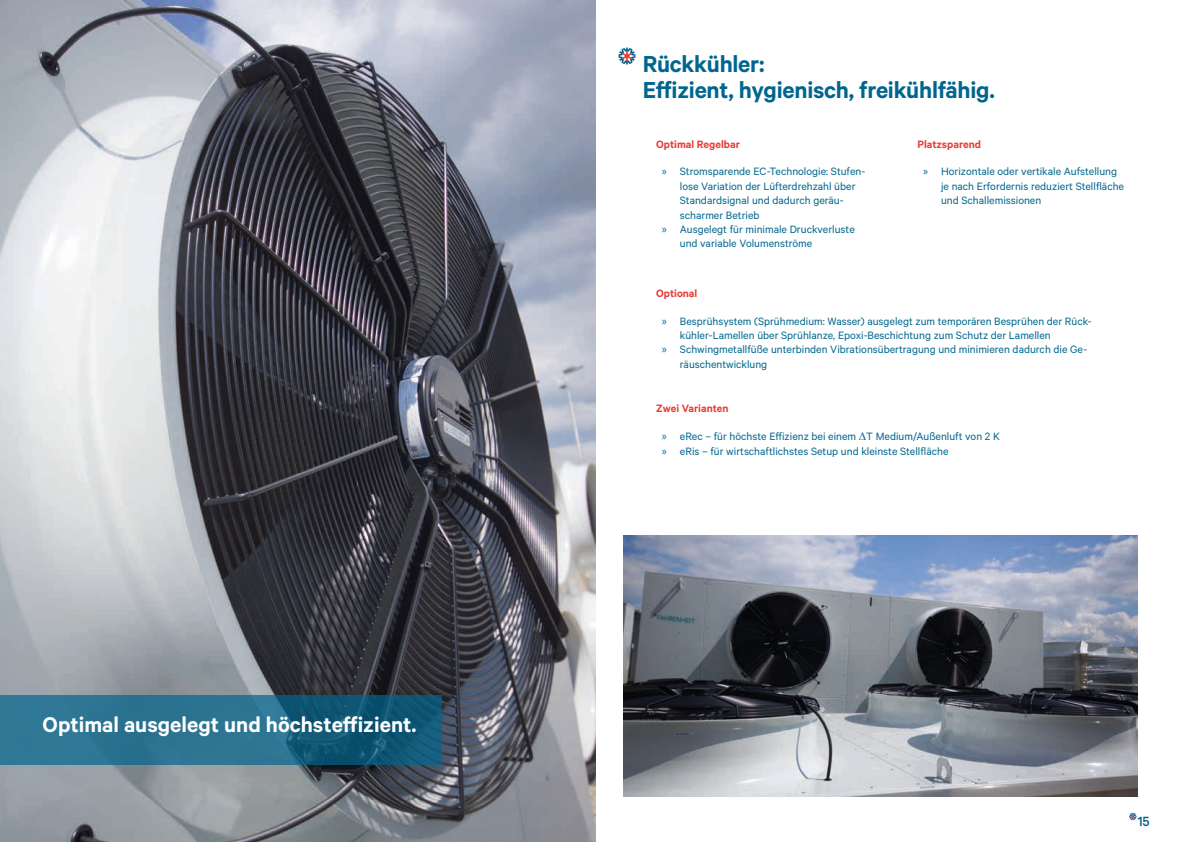
<style>
.page{position:relative;width:1191px;height:842px;background:#fff}
.page>*{position:absolute;margin:0;border:0;box-sizing:border-box;transform-origin:0 0}
.t1{font:600 26px/26px "Calibre";letter-spacing:-.01em;color:#01668e}
.t2{font:600 24px "Calibre";color:#fff}
.t3{font:500 15px "Calibre";color:#00628e}
.t4{font:12px/14.4px "Calibre";color:#01668e}
.t5{font:600 12px "Calibre";color:#e83d37}
.s1{font-family:"Myriad Pro"}
</style>
<div class="page">
<img style="left:0;top:0;width:595px;height:842px">
<svg style="left:618px;top:48px;width:17px;height:17px"></svg>
<svg style="left:1129px;top:813px;width:7px;height:7px"></svg>
<img style="left:624px;top:535px;width:513px;height:261px">
<svg style="left:0;top:695px;width:441px;height:70px;fill:#2b7391"></svg>
<h2 class="t2" style="left:43px;top:710px;width:375px">Optimal ausgelegt und höchsteffizient.</h2>
<h1 class="t1" style="left:642px;top:50px;width:353px">Rückkühler:<br>Effizient, hygienisch, freikühlfähig.</h1>
<p class="t5" style="left:656px;top:137px;width:85px">Optimal Regelbar</p>
<p class="t4" style="left:662px;top:164px;width:205px"><span class="s1">»</span> Stromsparende EC-Technologie: Stufen-</p>
<p class="t4" style="left:680px;top:178px;width:177px">lose Variation der Lüfterdrehzahl über</p>
<p class="t4" style="left:680px;top:193px;width:165px">Standardsignal und dadurch geräu-</p>
<p class="t4" style="left:680px;top:207px;width:81px">scharmer Betrieb</p>
<p class="t4" style="left:662px;top:222px;width:194px"><span class="s1">»</span> Ausgelegt für minimale Druckverluste</p>
<p class="t4" style="left:680px;top:236px;width:134px">und variable Volumenströme</p>
<p class="t5" style="left:917px;top:137px;width:65px">Platzsparend</p>
<p class="t4" style="left:941px;top:164px;width:184px;text-indent:-18px"><span class="s1">»</span> Horizontale oder vertikale Aufstellung je nach Erfordernis reduziert Stellfläche und Schallemissionen</p>
<p class="t5" style="left:656px;top:286px;width:43px">Optional</p>
<p class="t4" style="left:662px;top:313px;width:431px"><span class="s1">»</span> Besprühsystem (Sprühmedium: Wasser) ausgelegt zum temporären Besprühen der Rück-</p>
<p class="t4" style="left:680px;top:328px;width:372px">kühler-Lamellen über Sprühlanze, Epoxi-Beschichtung zum Schutz der Lamellen</p>
<p class="t4" style="left:662px;top:342px;width:427px"><span class="s1">»</span> Schwingmetallfüße unterbinden Vibrationsübertragung und minimieren dadurch die Ge-</p>
<p class="t4" style="left:680px;top:356px;width:89px">räuschentwicklung</p>
<p class="t5" style="left:656px;top:401px;width:74px">Zwei Varianten</p>
<p class="t4" style="left:662px;top:429px;width:339px"><span class="s1">»</span> eRec – für höchste Effizienz bei einem ∆T Medium/Außenluft von 2 K <span class="s1">»</span> eRis – für wirtschaftlichstes Setup und kleinste Stellfläche</p>
<p class="t3" style="left:1137px;top:812px;width:14px">15</p>
</div>
